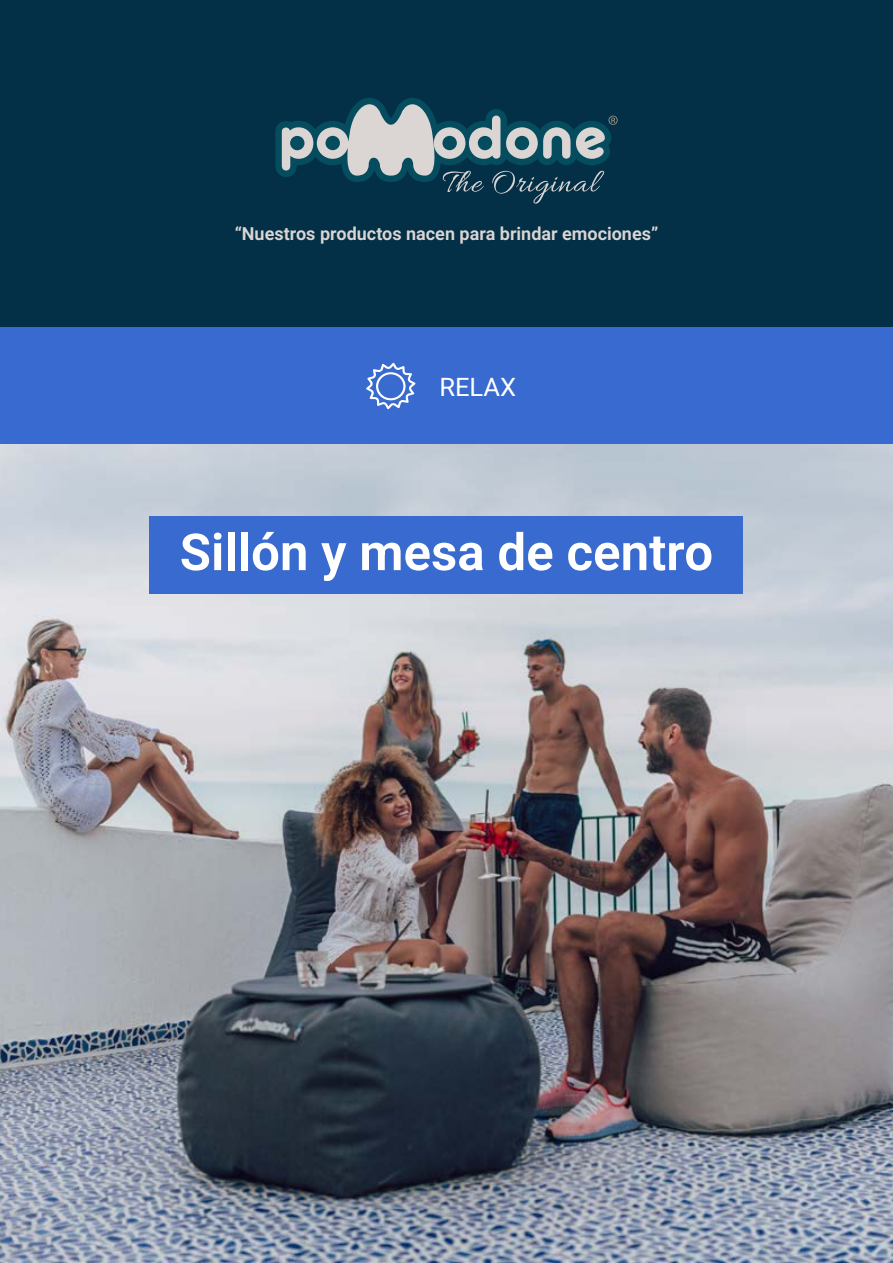
<style>
.page{position:relative;width:893px;height:1263px;background:#fff}
.page>*{position:absolute;margin:0;border:0;box-sizing:border-box;transform-origin:0 0}
.t1{font:600 51px "Heebo";color:#fff}
.t2{font:25.5px "Heebo";color:#fff}
.t3{font:600 18px "Heebo";color:#dbd6d4}
</style>
<div class="page">
<div style="left:0;top:0;width:893px;height:327px;background:#033047"></div>
<svg style="left:275px;top:98px;width:343px;height:106px"></svg>
<div style="left:0;top:327px;width:893px;height:118px;background:#386acf"></div>
<svg style="left:366px;top:363px;width:49px;height:46px"></svg>
<img style="left:0;top:445px;width:893px;height:818px">
<div style="left:150px;top:517px;width:593px;height:77px;background:#386acf"></div>
<p class="t3" style="left:235px;top:221px;width:425px">“Nuestros productos nacen para brindar emociones”</p>
<h2 class="t2" style="left:439px;top:369px;width:78px">RELAX</h2>
<h1 class="t1" style="left:180px;top:517px;width:535px">Sillón y mesa de centro</h1>
</div>
